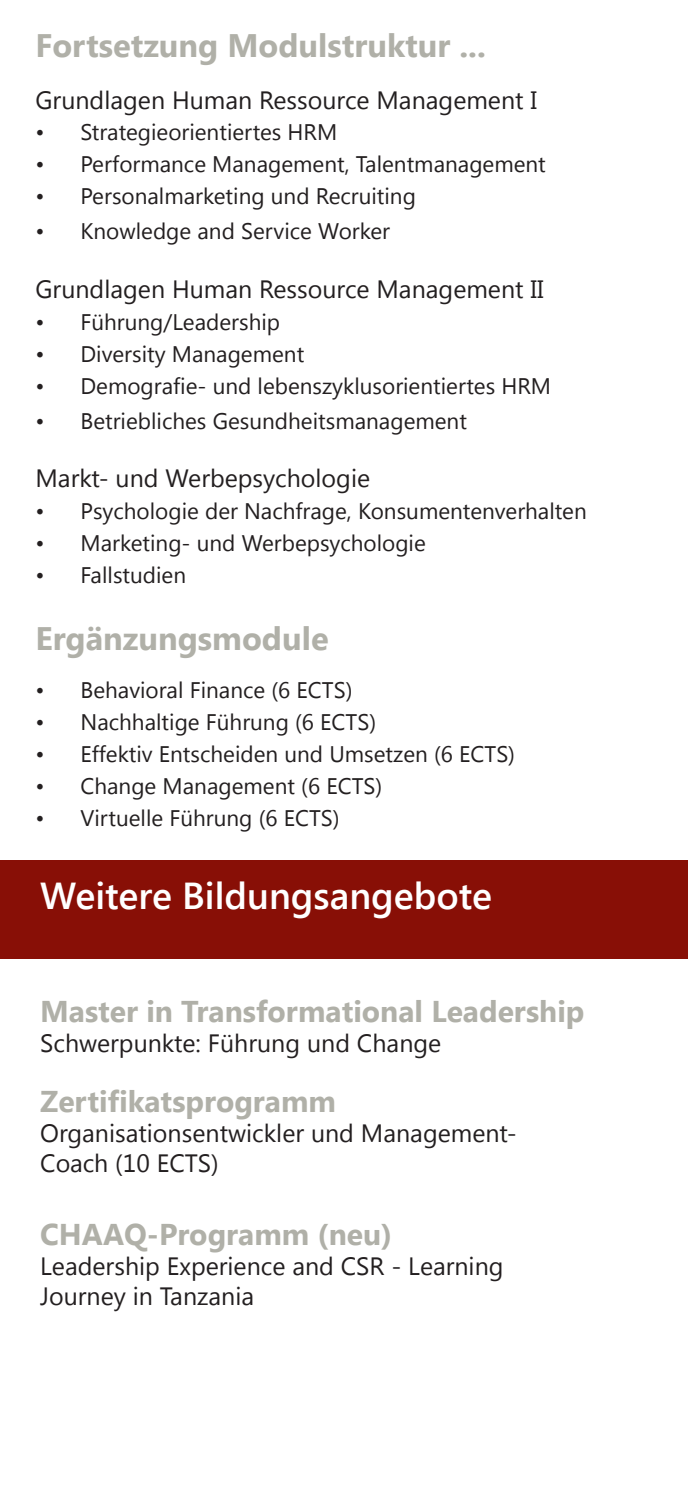
<style>
.page{position:relative;width:688px;height:1489px;background:#fff}
.page>*{position:absolute;margin:0;border:0;box-sizing:border-box;transform-origin:0 0}
.t1{font:600 37.5px "Segoe UI";color:#fff}
.h4_-_Ü-abssub_SUI{font:700 32.5px "Segoe UI";color:#b0b0a8}
.h4_-_Ü-abssub_SUI-2{font:700 30px "Segoe UI";color:#b0b0a8}
.C_standard_SergoiUI{font:25px/30px "Segoe UI";color:#231f20}
.t2{font:22.5px "Segoe UI";color:#231f20}
</style>
<div class="page">
<div style="left:0;top:860px;width:687px;height:98px;background:#880f06"></div>
<p class="h4_-_Ü-abssub_SUI" style="left:35px;top:22px;width:452px">Fortsetzung Modulstruktur ...</p>
<p class="C_standard_SergoiUI" style="left:35px;top:83px;width:503px">Grundlagen Human Ressource Management I</p>
<p class="t2" style="left:35px;top:117px;width:303px">• Strategieorientiertes HRM</p>
<p class="t2" style="left:35px;top:149px;width:512px">• Performance Management, Talentmanagement</p>
<p class="t2" style="left:35px;top:181px;width:382px">• Personalmarketing und Recruiting</p>
<p class="t2" style="left:35px;top:216px;width:356px">• Knowledge and Service Worker</p>
<p class="C_standard_SergoiUI" style="left:35px;top:273px;width:509px">Grundlagen Human Ressource Management II</p>
<p class="t2" style="left:35px;top:306px;width:246px">• Führung/Leadership</p>
<p class="t2" style="left:35px;top:338px;width:270px">• Diversity Management</p>
<p class="t2" style="left:35px;top:370px;width:517px">• Demografie- und lebenszyklusorientiertes HRM</p>
<p class="t2" style="left:35px;top:405px;width:433px">• Betriebliches Gesundheitsmanagement</p>
<p class="C_standard_SergoiUI" style="left:35px;top:462px;width:336px">Markt- und Werbepsychologie</p>
<p class="t2" style="left:35px;top:495px;width:552px">• Psychologie der Nachfrage, Konsumentenverhalten</p>
<p class="t2" style="left:35px;top:527px;width:392px">• Marketing- und Werbepsychologie</p>
<p class="t2" style="left:35px;top:559px;width:152px">• Fallstudien</p>
<p class="h4_-_Ü-abssub_SUI" style="left:35px;top:615px;width:294px">Ergänzungsmodule</p>
<p class="t2" style="left:35px;top:674px;width:318px">• Behavioral Finance (6 ECTS)</p>
<p class="t2" style="left:35px;top:706px;width:342px">• Nachhaltige Führung (6 ECTS)</p>
<p class="t2" style="left:35px;top:738px;width:481px">• Effektiv Entscheiden und Umsetzen (6 ECTS)</p>
<p class="t2" style="left:35px;top:770px;width:348px">• Change Management (6 ECTS)</p>
<p class="t2" style="left:35px;top:802px;width:305px">• Virtuelle Führung (6 ECTS)</p>
<p class="t1" style="left:40px;top:869px;width:453px">Weitere Bildungsangebote</p>
<p class="h4_-_Ü-abssub_SUI-2" style="left:40px;top:989px;width:545px">Master in Transformational Leadership</p>
<p class="C_standard_SergoiUI" style="left:40px;top:1026px;width:402px">Schwerpunkte: Führung und Change</p>
<p class="h4_-_Ü-abssub_SUI-2" style="left:40px;top:1080px;width:297px">Zertifikatsprogramm</p>
<p class="C_standard_SergoiUI" style="left:40px;top:1117px;width:478px">Organisationsentwickler und Management-</p>
<p class="C_standard_SergoiUI" style="left:40px;top:1147px;width:180px">Coach (10 ECTS)</p>
<p class="h4_-_Ü-abssub_SUI-2" style="left:40px;top:1213px;width:353px">CHAAQ-Programm (neu)</p>
<p class="C_standard_SergoiUI" style="left:40px;top:1250px;width:465px">Leadership Experience and CSR - Learning<br>Journey in Tanzania</p>
</div>
